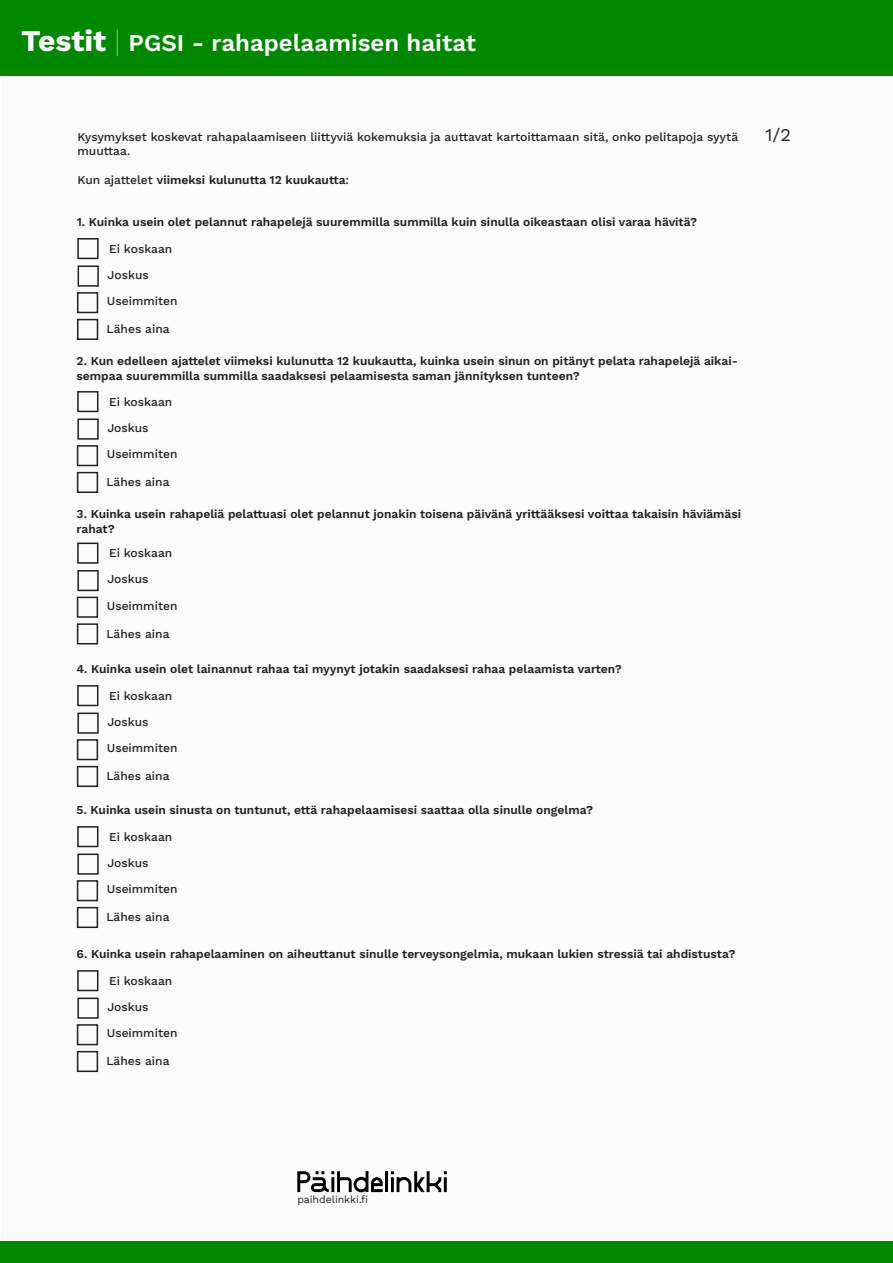
<style>
.page{position:relative;width:893px;height:1263px;background:#fff}
.page>*{position:absolute;margin:0;border:0;box-sizing:border-box;transform-origin:0 0}
.t1{font:24px "Work Sans";color:#fff}
.t2{font:18px "Work Sans";color:#231f20}
.t3{font:600 12px/14.4px "Work Sans";color:#231f20}
.t4{font:500 12px/14.4px "Work Sans";color:#231f20}
.t5{font:10.5px "Work Sans";color:#231f20}
.s1{font-size:30px}
.s2{font-weight:500}
</style>
<div class="page">
<div style="left:2px;top:2px;width:891px;height:1261px;background:#fafafa"></div>
<div style="left:0;top:0;width:893px;height:75px;background:#008900"></div>
<div style="left:0;top:1242px;width:893px;height:21px;background:#008900"></div>
<svg style="left:297px;top:1171px;width:86px;height:21px"></svg>
<hr style="left:385px;top:1171px;width:3px;height:21px;background:#000">
<svg style="left:391px;top:1171px;width:56px;height:21px"></svg>
<hr style="left:444px;top:1177px;width:3px;height:15px;background:#000">
<div style="left:77px;top:238px;width:22px;height:21px;border:2px solid #231f20"></div>
<div style="left:78px;top:265px;width:21px;height:22px;border:2px solid #231f20"></div>
<div style="left:77px;top:292px;width:21px;height:21px;border:2px solid #231f20"></div>
<div style="left:77px;top:319px;width:21px;height:21px;border:2px solid #231f20"></div>
<div style="left:77px;top:391px;width:21px;height:21px;border:2px solid #231f20"></div>
<div style="left:77px;top:418px;width:22px;height:22px;border:2px solid #231f20"></div>
<div style="left:77px;top:445px;width:21px;height:21px;border:2px solid #231f20"></div>
<div style="left:77px;top:472px;width:21px;height:21px;border:2px solid #231f20"></div>
<div style="left:77px;top:543px;width:21px;height:21px;border:2px solid #231f20"></div>
<div style="left:77px;top:570px;width:22px;height:21px;border:2px solid #231f20"></div>
<div style="left:77px;top:597px;width:21px;height:21px;border:2px solid #231f20"></div>
<div style="left:77px;top:623px;width:21px;height:21px;border:2px solid #231f20"></div>
<div style="left:77px;top:685px;width:21px;height:21px;border:2px solid #231f20"></div>
<div style="left:77px;top:712px;width:22px;height:22px;border:2px solid #231f20"></div>
<div style="left:77px;top:739px;width:21px;height:21px;border:2px solid #231f20"></div>
<div style="left:77px;top:766px;width:21px;height:21px;border:2px solid #231f20"></div>
<div style="left:77px;top:826px;width:21px;height:21px;border:2px solid #231f20"></div>
<div style="left:77px;top:853px;width:22px;height:22px;border:2px solid #231f20"></div>
<div style="left:77px;top:880px;width:21px;height:21px;border:2px solid #231f20"></div>
<div style="left:77px;top:907px;width:21px;height:21px;border:2px solid #231f20"></div>
<div style="left:77px;top:970px;width:21px;height:21px;border:2px solid #231f20"></div>
<div style="left:77px;top:997px;width:22px;height:22px;border:2px solid #231f20"></div>
<div style="left:77px;top:1024px;width:21px;height:21px;border:2px solid #231f20"></div>
<div style="left:77px;top:1051px;width:21px;height:21px;border:2px solid #231f20"></div>
<p class="t1" style="left:21px;top:24px;width:456px"><span class="s1">Testit |</span> PGSI - rahapelaamisen haitat</p>
<p class="t4" style="left:78px;top:130px;width:662px">Kysymykset koskevat rahapalaamiseen liittyviä kokemuksia ja auttavat kartoittamaan sitä, onko pelitapoja syytä muuttaa.</p>
<p class="t3" style="left:78px;top:173px;width:273px"><span class="s2">Kun ajattelet</span> viimeksi kulunutta 12 kuukautta<span class="s2">:</span></p>
<p class="t3" style="left:77px;top:215px;width:622px">1. Kuinka usein olet pelannut rahapelejä suuremmilla summilla kuin sinulla oikeastaan olisi varaa hävitä?</p>
<p class="t4" style="left:109px;top:242px;width:65px">Ei koskaan</p>
<p class="t4" style="left:108px;top:268px;width:43px">Joskus</p>
<p class="t4" style="left:107px;top:294px;width:72px">Useimmiten</p>
<p class="t4" style="left:107px;top:322px;width:65px">Lähes aina</p>
<p class="t3" style="left:77px;top:355px;width:663px">2. Kun edelleen ajattelet viimeksi kulunutta 12 kuukautta, kuinka usein sinun on pitänyt pelata rahapelejä aikai&shy;sempaa suuremmilla summilla saadaksesi pelaamisesta saman jännityksen tunteen?</p>
<p class="t4" style="left:109px;top:395px;width:65px">Ei koskaan</p>
<p class="t4" style="left:107px;top:421px;width:43px">Joskus</p>
<p class="t4" style="left:107px;top:447px;width:72px">Useimmiten</p>
<p class="t4" style="left:106px;top:475px;width:65px">Lähes aina</p>
<p class="t3" style="left:77px;top:508px;width:666px">3. Kuinka usein rahapeliä pelattuasi olet pelannut jonakin toisena päivänä yrittääksesi voittaa takaisin häviämäsi rahat?</p>
<p class="t4" style="left:109px;top:547px;width:65px">Ei koskaan</p>
<p class="t4" style="left:107px;top:572px;width:43px">Joskus</p>
<p class="t4" style="left:107px;top:599px;width:72px">Useimmiten</p>
<p class="t4" style="left:106px;top:627px;width:65px">Lähes aina</p>
<p class="t3" style="left:77px;top:662px;width:547px">4. Kuinka usein olet lainannut rahaa tai myynyt jotakin saadaksesi rahaa pelaamista varten?</p>
<p class="t4" style="left:109px;top:689px;width:65px">Ei koskaan</p>
<p class="t4" style="left:107px;top:715px;width:43px">Joskus</p>
<p class="t4" style="left:107px;top:741px;width:72px">Useimmiten</p>
<p class="t4" style="left:106px;top:769px;width:65px">Lähes aina</p>
<p class="t3" style="left:77px;top:803px;width:518px">5. Kuinka usein sinusta on tuntunut, että rahapelaamisesi saattaa olla sinulle ongelma?</p>
<p class="t4" style="left:109px;top:830px;width:65px">Ei koskaan</p>
<p class="t4" style="left:107px;top:856px;width:43px">Joskus</p>
<p class="t4" style="left:107px;top:882px;width:72px">Useimmiten</p>
<p class="t4" style="left:106px;top:910px;width:65px">Lähes aina</p>
<p class="t3" style="left:77px;top:947px;width:660px">6. Kuinka usein rahapelaaminen on aiheuttanut sinulle terveysongelmia, mukaan lukien stressiä tai ahdistusta?</p>
<p class="t4" style="left:109px;top:974px;width:65px">Ei koskaan</p>
<p class="t4" style="left:107px;top:1000px;width:43px">Joskus</p>
<p class="t4" style="left:107px;top:1026px;width:72px">Useimmiten</p>
<p class="t4" style="left:106px;top:1054px;width:65px">Lähes aina</p>
<p class="t2" style="left:765px;top:124px;width:27px">1/2</p>
<p class="t5" style="left:297px;top:1191px;width:72px">paihdelinkki.fi</p>
</div>
